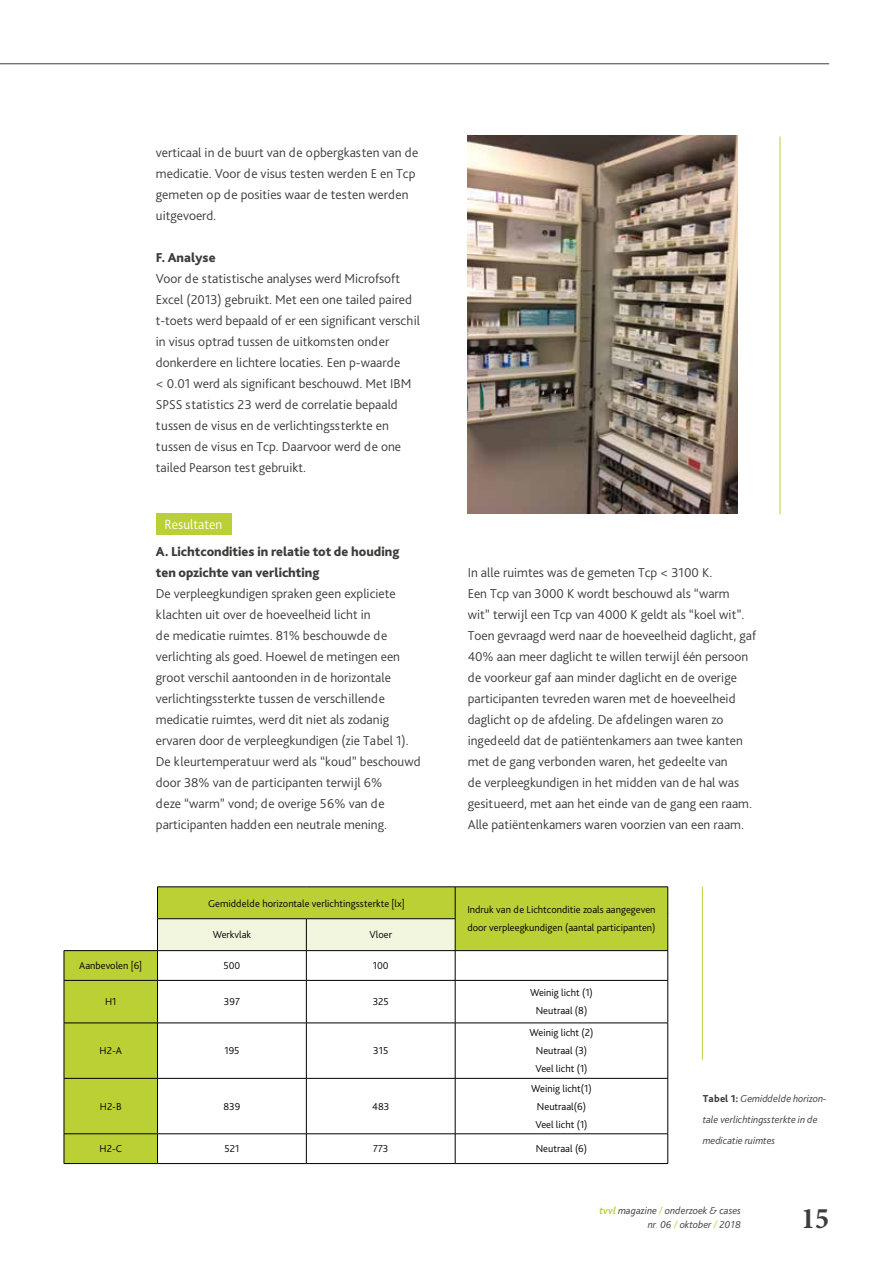
<style>
.page{position:relative;width:893px;height:1263px;background:#fff}
.page>*{position:absolute;margin:0;border:0;box-sizing:border-box;transform-origin:0 0}
.t1{font:700 condensed 30px "Minion Pro";color:#3c3c3b}
.t2{font:300 13.95px "Bliss Pro";letter-spacing:.005em;color:#fff}
.t3{font:300 13.5px/21px "Bliss Pro";color:#3c3c3b}
.t4{font:800 13.5px/21px "Bliss 2";color:#3c3c3b}
.t5{font:300 10.5px/18px "Bliss Pro";color:#000;text-align:center}
.t6{font:italic 300 10.5px/21px "Bliss Pro";color:#3c3c3b}
.s1{font-weight:800;font-style:normal}
.s2{font-weight:700;color:#bbd034}
.s3{color:#bbd034}
</style>
<div class="page">
<div style="left:156px;top:513px;width:75px;height:22px;background:#bbd034"></div>
<hr style="left:0;top:63px;width:829px;height:1px;background:#3c3c3b">
<hr style="left:780px;top:137px;width:1px;height:377px;background:#bbd034">
<hr style="left:702px;top:887px;width:1px;height:172px;background:#bbd034">
<svg style="left:65px;top:887px;width:602px;height:276px"></svg>
<hr style="left:455px;top:886px;width:213px;height:1px;background:#000">
<hr style="left:455px;top:887px;width:1px;height:31px;background:#000">
<hr style="left:667px;top:887px;width:1px;height:32px;background:#000">
<hr style="left:157px;top:918px;width:149px;height:1px;background:#000">
<hr style="left:306px;top:918px;width:149px;height:1px;background:#000">
<hr style="left:667px;top:919px;width:1px;height:31px;background:#000">
<svg style="left:64px;top:951px;width:1px;height:29px"></svg>
<hr style="left:455px;top:950px;width:213px;height:1px;background:#000">
<svg style="left:157px;top:919px;width:299px;height:61px"></svg>
<svg style="left:667px;top:951px;width:1px;height:29px"></svg>
<hr style="left:64px;top:980px;width:94px;height:1px;background:#000">
<hr style="left:64px;top:980px;width:1px;height:43px;background:#000">
<hr style="left:158px;top:980px;width:148px;height:1px;background:#000">
<hr style="left:157px;top:980px;width:1px;height:43px;background:#000">
<hr style="left:306px;top:980px;width:149px;height:1px;background:#000">
<hr style="left:306px;top:980px;width:1px;height:43px;background:#000">
<hr style="left:455px;top:980px;width:213px;height:1px;background:#000">
<hr style="left:455px;top:980px;width:1px;height:43px;background:#000">
<hr style="left:667px;top:980px;width:1px;height:43px;background:#000">
<hr style="left:64px;top:1023px;width:94px;height:1px;background:#000">
<hr style="left:64px;top:1023px;width:1px;height:55px;background:#000">
<hr style="left:158px;top:1023px;width:148px;height:1px;background:#000">
<hr style="left:157px;top:1023px;width:1px;height:55px;background:#000">
<hr style="left:306px;top:1023px;width:149px;height:1px;background:#000">
<hr style="left:306px;top:1023px;width:1px;height:55px;background:#000">
<hr style="left:455px;top:1023px;width:213px;height:1px;background:#000">
<hr style="left:455px;top:1023px;width:1px;height:55px;background:#000">
<hr style="left:667px;top:1023px;width:1px;height:55px;background:#000">
<hr style="left:64px;top:1078px;width:94px;height:1px;background:#000">
<hr style="left:64px;top:1078px;width:1px;height:55px;background:#000">
<hr style="left:158px;top:1078px;width:148px;height:1px;background:#000">
<hr style="left:157px;top:1078px;width:1px;height:55px;background:#000">
<hr style="left:306px;top:1078px;width:149px;height:1px;background:#000">
<hr style="left:306px;top:1078px;width:1px;height:55px;background:#000">
<hr style="left:455px;top:1078px;width:213px;height:1px;background:#000">
<hr style="left:455px;top:1078px;width:1px;height:55px;background:#000">
<hr style="left:667px;top:1078px;width:1px;height:55px;background:#000">
<hr style="left:64px;top:1133px;width:94px;height:1px;background:#000">
<svg style="left:64px;top:1134px;width:1px;height:29px"></svg>
<hr style="left:158px;top:1133px;width:148px;height:1px;background:#000">
<svg style="left:157px;top:1134px;width:1px;height:29px"></svg>
<hr style="left:306px;top:1133px;width:149px;height:1px;background:#000">
<svg style="left:306px;top:1134px;width:1px;height:29px"></svg>
<hr style="left:455px;top:1133px;width:213px;height:1px;background:#000">
<svg style="left:455px;top:1134px;width:1px;height:29px"></svg>
<svg style="left:667px;top:1134px;width:1px;height:29px"></svg>
<hr style="left:64px;top:1163px;width:94px;height:1px;background:#000">
<hr style="left:158px;top:1163px;width:148px;height:1px;background:#000">
<hr style="left:306px;top:1163px;width:149px;height:1px;background:#000">
<hr style="left:455px;top:1163px;width:213px;height:1px;background:#000">
<hr style="left:157px;top:919px;width:1px;height:31px;background:#000">
<hr style="left:64px;top:950px;width:94px;height:1px;background:#000">
<hr style="left:157px;top:886px;width:149px;height:1px;background:#000">
<hr style="left:157px;top:887px;width:1px;height:31px;background:#000">
<hr style="left:306px;top:886px;width:149px;height:1px;background:#000">
<img style="left:468px;top:136px;width:269px;height:378px">
<p class="t3" style="left:156px;top:142px;width:264px">verticaal in de buurt van de opbergkasten van de medicatie. Voor de visus testen werden E en Tcp gemeten op de posities waar de testen werden uitgevoerd.</p>
<p class="t4" style="left:156px;top:248px;width:61px">F. Analyse</p>
<p class="t3" style="left:156px;top:269px;width:266px">Voor de statistische analyses werd Microfsoft Excel (2013) gebruikt. Met een one tailed paired t-toets werd bepaald of er een significant verschil in visus optrad tussen de uitkomsten onder donkerdere en lichtere locaties. Een p-waarde<br>&lt; 0.01 werd als significant beschouwd. Met IBM SPSS statistics 23 werd de correlatie bepaald tussen de visus en de verlichtingssterkte en tussen de visus en Tcp. Daarvoor werd de one tailed Pearson test gebruikt.</p>
<p class="t2" style="left:164px;top:518px;width:60px">Resultaten</p>
<p class="t4" style="left:156px;top:542px;width:245px">A. Lichtcondities in relatie tot de houding ten opzichte van verlichting</p>
<p class="t3" style="left:156px;top:583px;width:266px">De verpleegkundigen spraken geen expliciete klachten uit over de hoeveelheid licht in<br>de medicatie ruimtes. 81% beschouwde de verlichting als goed. Hoewel de metingen een groot verschil aantoonden in de horizontale verlichtingssterkte tussen de verschillende medicatie ruimtes, werd dit niet als zodanig ervaren door de verpleegkundigen (zie Tabel 1).<br>De kleurtemperatuur werd als “koud” beschouwd door 38% van de participanten terwijl 6%<br>deze “warm” vond; de overige 56% van de participanten hadden een neutrale mening.</p>
<p class="t5" style="left:208px;top:895px;width:198px">Gemiddelde horizontale verlichtingssterkte [lx]</p>
<p class="t5" style="left:213px;top:926px;width:40px">Werkvlak</p>
<p class="t5" style="left:369px;top:926px;width:24px">Vloer</p>
<p class="t3" style="left:468px;top:562px;width:290px">In alle ruimtes was de gemeten Tcp &lt; 3100 K.<br>Een Tcp van 3000 K wordt beschouwd als “warm<br>wit” terwijl een Tcp van 4000 K geldt als “koel wit”.<br>Toen gevraagd werd naar de hoeveelheid daglicht, gaf 40% aan meer daglicht te willen terwijl één persoon de voorkeur gaf aan minder daglicht en de overige participanten tevreden waren met de hoeveelheid daglicht op de afdeling. De afdelingen waren zo ingedeeld dat de patiëntenkamers aan twee kanten met de gang verbonden waren, het gedeelte van<br>de verpleegkundigen in het midden van de hal was gesitueerd, met aan het einde van de gang een raam.<br>Alle patiëntenkamers waren voorzien van een raam.</p>
<p class="t5" style="left:467px;top:902px;width:190px;text-align:left">Indruk van de Lichtconditie zoals aangegeven door verpleegkundigen (aantal participanten)</p>
<p class="t5" style="left:79px;top:957px;width:64px">Aanbevolen [6]</p>
<p class="t5" style="left:223px;top:957px;width:18px">500</p>
<p class="t5" style="left:373px;top:957px;width:17px">100</p>
<p class="t5" style="left:105px;top:993px;width:13px">H1</p>
<p class="t5" style="left:224px;top:993px;width:17px">397</p>
<p class="t5" style="left:373px;top:993px;width:18px">325</p>
<p class="t5" style="left:530px;top:984px;width:64px">Weinig licht (1)<br>Neutraal (8)</p>
<p class="t5" style="left:100px;top:1042px;width:24px">H2-A</p>
<p class="t5" style="left:224px;top:1042px;width:17px">195</p>
<p class="t5" style="left:373px;top:1042px;width:17px">315</p>
<p class="t5" style="left:530px;top:1024px;width:65px">Weinig licht (2)<br>Neutraal (3)<br>Veel licht (1)</p>
<p class="t5" style="left:100px;top:1098px;width:23px">H2-B</p>
<p class="t5" style="left:224px;top:1098px;width:18px">839</p>
<p class="t5" style="left:372px;top:1098px;width:19px">483</p>
<p class="t5" style="left:531px;top:1080px;width:62px">Weinig licht(1)<br>Neutraal(6)<br>Veel licht (1)</p>
<p class="t5" style="left:100px;top:1140px;width:24px">H2-C</p>
<p class="t5" style="left:224px;top:1140px;width:16px">521</p>
<p class="t5" style="left:373px;top:1140px;width:17px">773</p>
<p class="t5" style="left:536px;top:1140px;width:53px">Neutraal (6)</p>
<p class="t6" style="left:703px;top:1088px;width:126px"><span class="s1">Tabel 1:</span> Gemiddelde horizon&shy;tale verlichtingssterkte in de medicatie ruimtes</p>
<p class="t6" style="left:599px;top:1204px;width:143px;line-height:13.5px;text-align:right"><span class="s2">tvvl</span> magazine <span class="s3">/</span> onderzoek &amp; cases nr<span class="s3">.</span> 06 <span class="s3">/</span> oktober <span class="s3">/</span> 2018</p>
<h1 class="t1" style="left:801px;top:1200px;width:29px">15</h1>
</div>
